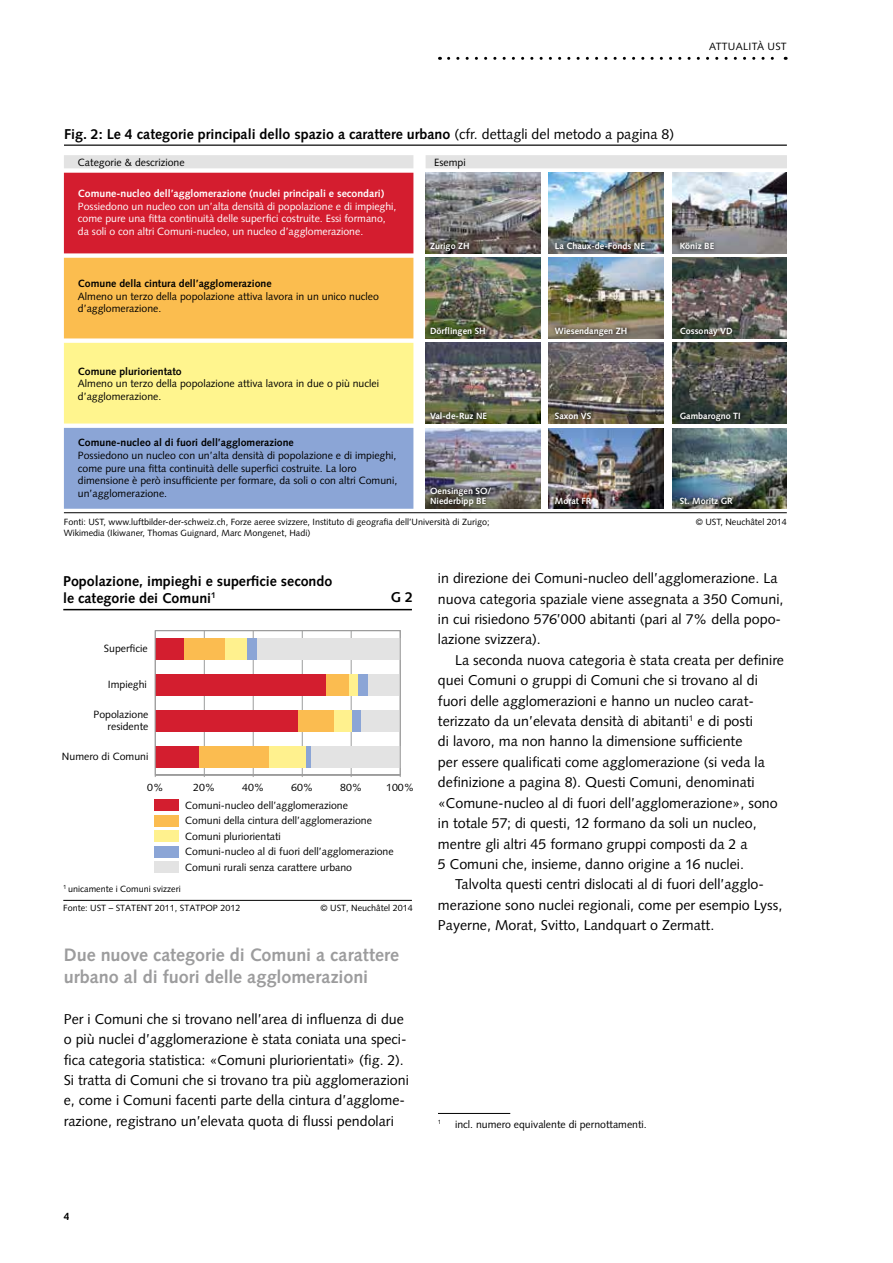
<style>
.page{position:relative;width:893px;height:1263px;background:#fff}
.page>*{position:absolute;margin:0;border:0;box-sizing:border-box;transform-origin:0 0}
.Titel_grau{font:700 18px/21.9px "Syntax LT Std";letter-spacing:-.005em;color:#9c9c9d}
.Grundtext_I{font:14.25px/20.4px "Syntax LT Std";color:#000}
.Grundtext_nachTitel{font:14.25px/20.4px "Syntax LT Std";color:#000}
.t1{font:700 14.25px/17.1px "Syntax LT Std";color:#000}
.Fussnote_I{font:10.5px/12.6px "Syntax LT Std";color:#000}
.t2{font:10.5px/12.6px "Syntax LT Std";color:#fff}
.t3{font:700 10.5px "Syntax LT Std";color:#000}
.t4{font:700 10.5px "Syntax LT Std";color:#fff}
.Fussnote_I-2{font:10.5px "Syntax LT Std";letter-spacing:.025em;color:#000}
.t5{font:9px/10.8px "Syntax LT Std";color:#000}
.t6{font:700 9px/10.8px "Syntax LT Std";color:#fff}
.Fussnote_I-3{font:6.15px "Syntax LT Std";color:#000}
.s1{font-weight:400}
</style>
<div class="page">
<svg style="left:449px;top:57px;width:337px;height:3px"></svg>
<img style="left:672px;top:343px;width:115px;height:81px">
<img style="left:549px;top:173px;width:115px;height:80px">
<hr style="left:64px;top:145px;width:723px;height:1px;background:#000">
<hr style="left:64px;top:512px;width:723px;height:1px;background:#000">
<svg style="left:64px;top:155px;width:349px;height:354px;background:#d8a483"></svg>
<div style="left:426px;top:155px;width:361px;height:13px;background:#e3e3e3"></div>
<img style="left:426px;top:173px;width:114px;height:80px">
<img style="left:673px;top:173px;width:114px;height:80px">
<img style="left:549px;top:258px;width:114px;height:81px">
<img style="left:426px;top:258px;width:114px;height:81px">
<img style="left:426px;top:343px;width:114px;height:80px">
<img style="left:549px;top:343px;width:114px;height:81px">
<img style="left:672px;top:258px;width:115px;height:80px">
<img style="left:425px;top:428px;width:115px;height:81px">
<img style="left:549px;top:428px;width:114px;height:81px">
<img style="left:672px;top:428px;width:115px;height:81px">
<img style="left:425px;top:236px;width:51px;height:19px">
<img style="left:549px;top:236px;width:102px;height:18px">
<img style="left:674px;top:236px;width:46px;height:18px">
<img style="left:425px;top:320px;width:67px;height:23px">
<img style="left:549px;top:320px;width:84px;height:23px">
<img style="left:674px;top:320px;width:64px;height:23px">
<img style="left:425px;top:406px;width:69px;height:18px">
<img style="left:549px;top:406px;width:48px;height:18px">
<img style="left:674px;top:406px;width:73px;height:19px">
<img style="left:425px;top:481px;width:73px;height:29px">
<img style="left:549px;top:491px;width:48px;height:18px">
<img style="left:674px;top:491px;width:64px;height:18px">
<svg style="left:154px;top:630px;width:247px;height:147px"></svg>
<div style="left:155px;top:638px;width:29px;height:21px;background:#d31e2f"></div>
<div style="left:184px;top:638px;width:42px;height:21px;background:#fbbc50"></div>
<div style="left:226px;top:638px;width:21px;height:21px;background:#fff18e"></div>
<div style="left:247px;top:638px;width:10px;height:21px;background:#8ba5d6"></div>
<div style="left:257px;top:638px;width:143px;height:21px;background:#e3e3e3"></div>
<div style="left:155px;top:674px;width:172px;height:22px;background:#d31e2f"></div>
<div style="left:327px;top:674px;width:22px;height:22px;background:#fbbc50"></div>
<div style="left:349px;top:674px;width:9px;height:22px;background:#fff18e"></div>
<div style="left:358px;top:674px;width:10px;height:22px;background:#8ba5d6"></div>
<div style="left:368px;top:674px;width:32px;height:22px;background:#e3e3e3"></div>
<div style="left:155px;top:710px;width:143px;height:22px;background:#d31e2f"></div>
<div style="left:298px;top:710px;width:37px;height:22px;background:#fbbc50"></div>
<div style="left:335px;top:710px;width:17px;height:22px;background:#fff18e"></div>
<div style="left:352px;top:710px;width:9px;height:22px;background:#8ba5d6"></div>
<div style="left:361px;top:710px;width:39px;height:22px;background:#e3e3e3"></div>
<div style="left:155px;top:746px;width:45px;height:22px;background:#d31e2f"></div>
<div style="left:200px;top:746px;width:69px;height:22px;background:#fbbc50"></div>
<div style="left:269px;top:746px;width:37px;height:22px;background:#fff18e"></div>
<div style="left:306px;top:746px;width:5px;height:22px;background:#8ba5d6"></div>
<div style="left:311px;top:746px;width:89px;height:22px;background:#e3e3e3"></div>
<div style="left:154px;top:799px;width:25px;height:11px;background:#d31e2f"></div>
<div style="left:154px;top:815px;width:25px;height:11px;background:#fbbc50"></div>
<div style="left:154px;top:831px;width:25px;height:11px;background:#fff18e"></div>
<div style="left:154px;top:846px;width:25px;height:11px;background:#8ba5d6"></div>
<div style="left:154px;top:862px;width:25px;height:11px;background:#e3e3e3"></div>
<hr style="left:63px;top:609px;width:349px;height:1px;background:#000">
<hr style="left:63px;top:900px;width:349px;height:1px;background:#000">
<hr style="left:155px;top:631px;width:1px;height:144px;background:#9c9c9c">
<hr style="left:400px;top:631px;width:1px;height:144px;background:#9c9c9c">
<hr style="left:438px;top:1113px;width:72px;height:1px;background:#000">
<h2 class="t1" style="left:64px;top:126px;width:612px">Fig. 2: Le 4 categorie principali dello spazio a carattere urbano <span class="s1">(cfr. dettagli del metodo a pagina 8)</span></h2>
<p class="Fussnote_I" style="left:78px;top:156px;width:108px">Categorie &amp; descrizione</p>
<p class="Fussnote_I" style="left:434px;top:156px;width:33px">Esempi</p>
<p class="t4" style="left:78px;top:187px;width:308px">Comune-nucleo dell’agglomerazione (nuclei principali e secondari)</p>
<p class="t2" style="left:78px;top:200px;width:320px">Possiedono un nucleo con un’alta densità di popolazione e di impieghi, come pure una fitta continuità delle superfici costruite. Essi formano, da soli o con altri Comuni-nucleo, un nucleo d’agglomerazione.</p>
<p class="Fussnote_I-2" style="left:709px;top:41px;width:79px">ATTUALITÀ UST</p>
<p class="t3" style="left:78px;top:277px;width:195px">Comune della cintura dell’agglomerazione</p>
<p class="Fussnote_I" style="left:78px;top:290px;width:303px">Almeno un terzo della popolazione attiva lavora in un unico nucleo d’agglomerazione.</p>
<p class="t3" style="left:78px;top:365px;width:105px">Comune pluriorientato</p>
<p class="Fussnote_I" style="left:78px;top:377px;width:303px">Almeno un terzo della popolazione attiva lavora in due o più nuclei d’agglomerazione.</p>
<p class="t3" style="left:78px;top:437px;width:217px">Comune-nucleo al di fuori dell’agglomerazione</p>
<p class="Fussnote_I" style="left:78px;top:449px;width:321px">Possiedono un nucleo con un’alta densità di popolazione e di impieghi, come pure una fitta continuità delle superfici costruite. La loro dimensione è però insufficiente per formare, da soli o con altri Comuni, un’agglomerazione.</p>
<p class="t6" style="left:430px;top:241px;width:41px">Zurigo ZH</p>
<p class="t6" style="left:555px;top:241px;width:92px">La Chaux-de-Fonds NE</p>
<p class="t6" style="left:680px;top:241px;width:36px">Köniz BE</p>
<p class="t6" style="left:430px;top:325px;width:57px">Dörflingen SH</p>
<p class="t6" style="left:555px;top:325px;width:74px">Wiesendangen ZH</p>
<p class="t6" style="left:680px;top:325px;width:54px">Cossonay VD</p>
<p class="t6" style="left:430px;top:410px;width:58px">Val-de-Ruz NE</p>
<p class="t6" style="left:555px;top:410px;width:38px">Saxon VS</p>
<p class="t6" style="left:680px;top:410px;width:63px">Gambarogno TI</p>
<p class="t6" style="left:430px;top:485px;width:63px">Oensingen SO/<br>Niederbipp BE</p>
<p class="t6" style="left:555px;top:496px;width:38px">Morat FR</p>
<p class="t6" style="left:680px;top:496px;width:54px">St. Moritz GR</p>
<p class="t5" style="left:64px;top:517px;width:427px">Fonti: UST, www.luftbilder-der-schweiz.ch, Forze aeree svizzere, Instituto di geografia dell’Università di Zurigo;<br>Wikimedia (Ikiwaner, Thomas Guignard, Marc Mongenet, Hadi)</p>
<p class="t5" style="left:696px;top:517px;width:93px">© UST, Neuchâtel 2014</p>
<p class="t1" style="left:63px;top:572px;width:271px">Popolazione, impieghi e superficie secondo le categorie dei Comuni<sup>1</sup></p>
<p class="Fussnote_I" style="left:104px;top:642px;width:45px">Superficie</p>
<p class="Fussnote_I" style="left:108px;top:678px;width:41px">Impieghi</p>
<p class="Fussnote_I" style="left:94px;top:708px;width:56px;text-align:right">Popolazione residente</p>
<p class="Fussnote_I" style="left:62px;top:750px;width:88px">Numero di Comuni</p>
<p class="t1" style="left:391px;top:589px;width:24px">G 2</p>
<p class="Fussnote_I" style="left:147px;top:781px;width:18px">0%</p>
<p class="Fussnote_I" style="left:193px;top:781px;width:24px">20%</p>
<p class="Fussnote_I" style="left:242px;top:781px;width:24px">40%</p>
<p class="Fussnote_I" style="left:291px;top:781px;width:24px">60%</p>
<p class="Fussnote_I" style="left:340px;top:781px;width:24px">80%</p>
<p class="Fussnote_I" style="left:386px;top:781px;width:30px">100%</p>
<p class="Fussnote_I" style="left:185px;top:797px;width:210px;line-height:15.6px">Comuni-nucleo dell’agglomerazione<br>Comuni della cintura dell’agglomerazione Comuni pluriorientati<br>Comuni-nucleo al di fuori dell’agglomerazione Comuni rurali senza carattere urbano</p>
<p class="t5" style="left:63px;top:884px;width:119px"><sup>1</sup> unicamente i Comuni svizzeri</p>
<p class="t5" style="left:63px;top:903px;width:179px">Fonte: UST – STATENT 2011, STATPOP 2012</p>
<p class="t5" style="left:321px;top:903px;width:94px">© UST, Neuchâtel 2014</p>
<p class="Titel_grau" style="left:64px;top:944px;width:337px">Due nuove categorie di Comuni a carattere urbano al di fuori delle agglomerazioni</p>
<p class="Grundtext_nachTitel" style="left:64px;top:1009px;width:347px">Per i Comuni che si trovano nell’area di influenza di due o più nuclei d’agglomerazione è stata coniata una speci&shy;fica categoria statistica: «Comuni pluriorientati» (fig. 2).<br>Si tratta di Comuni che si trovano tra più agglomerazioni e, come i Comuni facenti parte della cintura d’agglome&shy;razione, registrano un’elevata quota di flussi pendolari</p>
<p class="Grundtext_nachTitel" style="left:438px;top:568px;width:347px">in direzione dei Comuni-nucleo dell’agglomerazione. La nuova categoria spaziale viene assegnata a 350 Comuni, in cui risiedono 576’000 abitanti (pari al 7% della popo&shy;lazione svizzera).</p>
<p class="Grundtext_I" style="left:438px;top:650px;width:348px;text-indent:17px">La seconda nuova categoria è stata creata per definire quei Comuni o gruppi di Comuni che si trovano al di fuori delle agglomerazioni e hanno un nucleo carat&shy;terizzato da un’elevata densità di abitanti<sup>1</sup> e di posti<br>di lavoro, ma non hanno la dimensione sufficiente<br>per essere qualificati come agglomerazione (si veda la definizione a pagina 8). Questi Comuni, denominati «Comune-nucleo al di fuori dell’agglomerazione», sono in totale 57; di questi, 12 formano da soli un nucleo, mentre gli altri 45 formano gruppi composti da 2 a<br>5 Comuni che, insieme, danno origine a 16 nuclei.</p>
<p class="Grundtext_I" style="left:438px;top:874px;width:346px;text-indent:17px">Talvolta questi centri dislocati al di fuori dell’agglo&shy;merazione sono nuclei regionali, come per esempio Lyss,<br>Payerne, Morat, Svitto, Landquart o Zermatt.</p>
<p class="Fussnote_I-3" style="left:438px;top:1118px;width:5px">1</p>
<p class="Fussnote_I" style="left:455px;top:1118px;width:193px">incl. numero equivalente di pernottamenti.</p>
<p class="t3" style="left:64px;top:1210px;width:7px">4</p>
</div>
